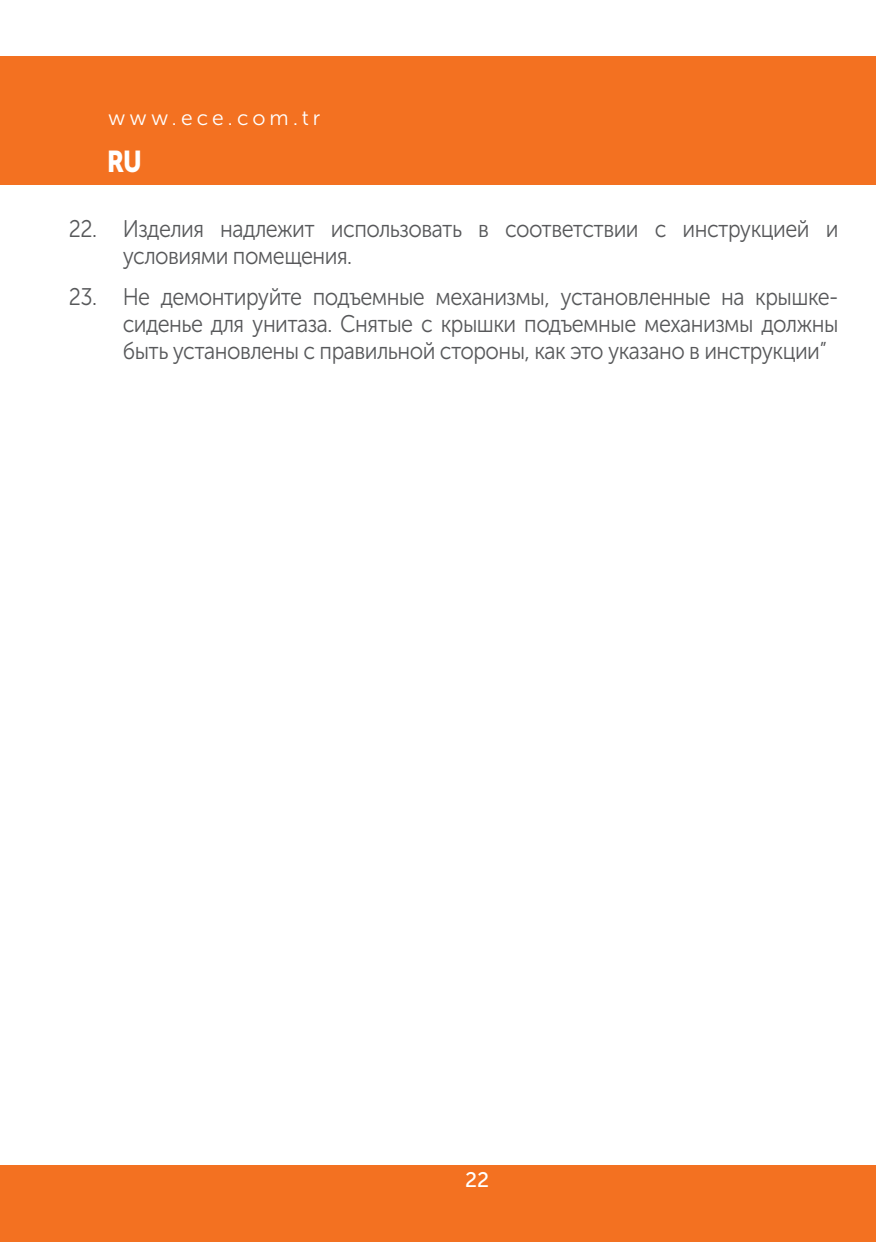
<style>
.page{position:relative;width:876px;height:1242px;background:#fff}
.page>*{position:absolute;margin:0;border:0;box-sizing:border-box;transform-origin:0 0}
.t1{font:30px "Museo Sans Cyrl 900";color:#fff;scale:.85 1}
.t2{font:24px/27px "Museo Sans Cyrl 300";letter-spacing:-.025em;color:#57585a;scale:.9 1}
.t3{font:21px "Museo Sans Cyrl 300";letter-spacing:.2em;color:#fff}
.t4{font:21px "Museo Sans 500";color:#fff}
</style>
<div class="page">
<div style="left:0;top:1165px;width:876px;height:77px;background:#f37121"></div>
<div style="left:0;top:57px;width:876px;height:128px;background:#f37121"></div>
<p class="t3" style="left:108px;top:107px;width:214px">www.ece.com.tr</p>
<p class="t1" style="left:107px;top:145px;width:42px">RU</p>
<p class="t2" style="left:123px;top:215px;width:797px;text-indent:-54px">22. Изделия надлежит использовать в соответствии с инструкцией и условиями помещения.</p>
<p class="t2" style="left:123px;top:283px;width:797px;text-align:justify;text-indent:-54px">23. Не демонтируйте подъемные механизмы, установленные на крышке&shy;сиденье для унитаза. Снятые с крышки подъемные механизмы должны быть установлены с правильной стороны, как это указано в инструкции”</p>
<p class="t4" style="left:465px;top:1168px;width:26px">22</p>
</div>
